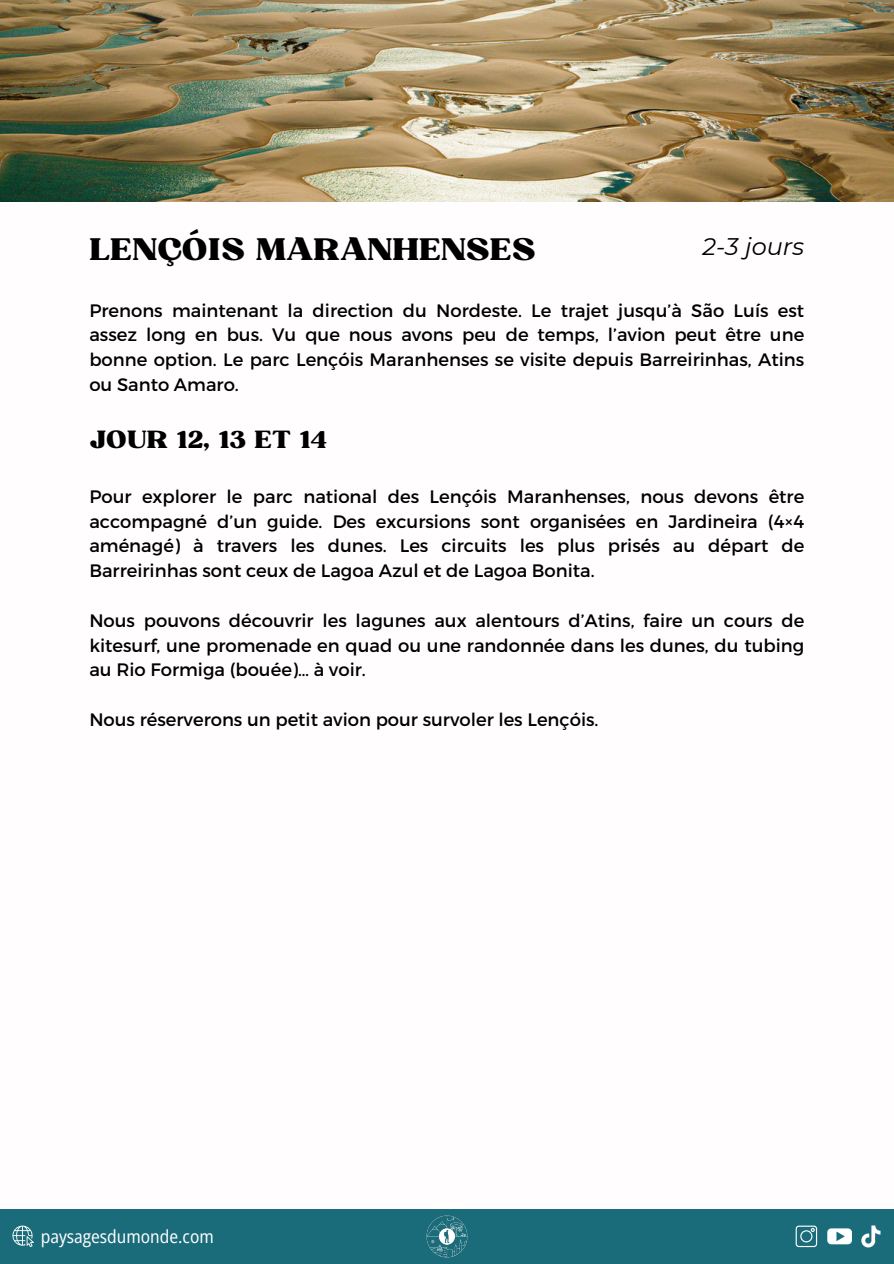
<style>
.page{position:relative;width:894px;height:1264px;background:#fff}
.page>*{position:absolute;margin:0;border:0;box-sizing:border-box;transform-origin:0 0}
.t1{font:30px "Bugaki";color:#000}
.t2{font:24px "Bugaki";color:#000}
.t3{font:italic 24px "Montserrat";color:#000}
.t4{font:18px/24.8px "Montserrat";color:#000;text-align:justify}
.t5{font:semi-condensed 18px "Open Sans";color:#fff}
</style>
<div class="page">
<div style="left:0;top:1209px;width:893px;height:54px;background:#1b6c7a"></div>
<svg style="left:12px;top:1225px;width:22px;height:21px"></svg>
<svg style="left:827px;top:1228px;width:24px;height:16px"></svg>
<svg style="left:795px;top:1225px;width:21px;height:21px"></svg>
<img style="left:0;top:0;width:893px;height:201px">
<p class="t1" style="left:89px;top:230px;width:447px">LENÇÓIS MARANHENSES</p>
<p class="t3" style="left:702px;top:231px;width:103px">2-3 jours</p>
<p class="t4" style="left:89px;top:297px;width:716px">Prenons maintenant la direction du Nordeste. Le trajet jusqu’à São Luís est assez long en bus. Vu que nous avons peu de temps, l’avion peut être une bonne option. Le parc Lençóis Maranhenses se visite depuis Barreirinhas, Atins ou Santo Amaro.</p>
<p class="t2" style="left:89px;top:424px;width:239px">JOUR 12, 13 ET 14</p>
<p class="t4" style="left:89px;top:483px;width:716px">Pour explorer le parc national des Lençóis Maranhenses, nous devons être accompagné d’un guide. Des excursions sont organisées en Jardineira (4×4 aménagé) à travers les dunes. Les circuits les plus prisés au départ de Barreirinhas sont ceux de Lagoa Azul et de Lagoa Bonita.</p>
<p class="t4" style="left:89px;top:607px;width:716px">Nous pouvons découvrir les lagunes aux alentours d’Atins, faire un cours de kitesurf, une promenade en quad ou une randonnée dans les dunes, du tubing au Rio Formiga (bouée)… à voir.</p>
<p class="t4" style="left:89px;top:706px;width:510px">Nous réserverons un petit avion pour survoler les Lençóis.</p>
<h1 class="t5" style="left:41px;top:1223px;width:174px">paysagesdumonde.com</h1>
</div>
